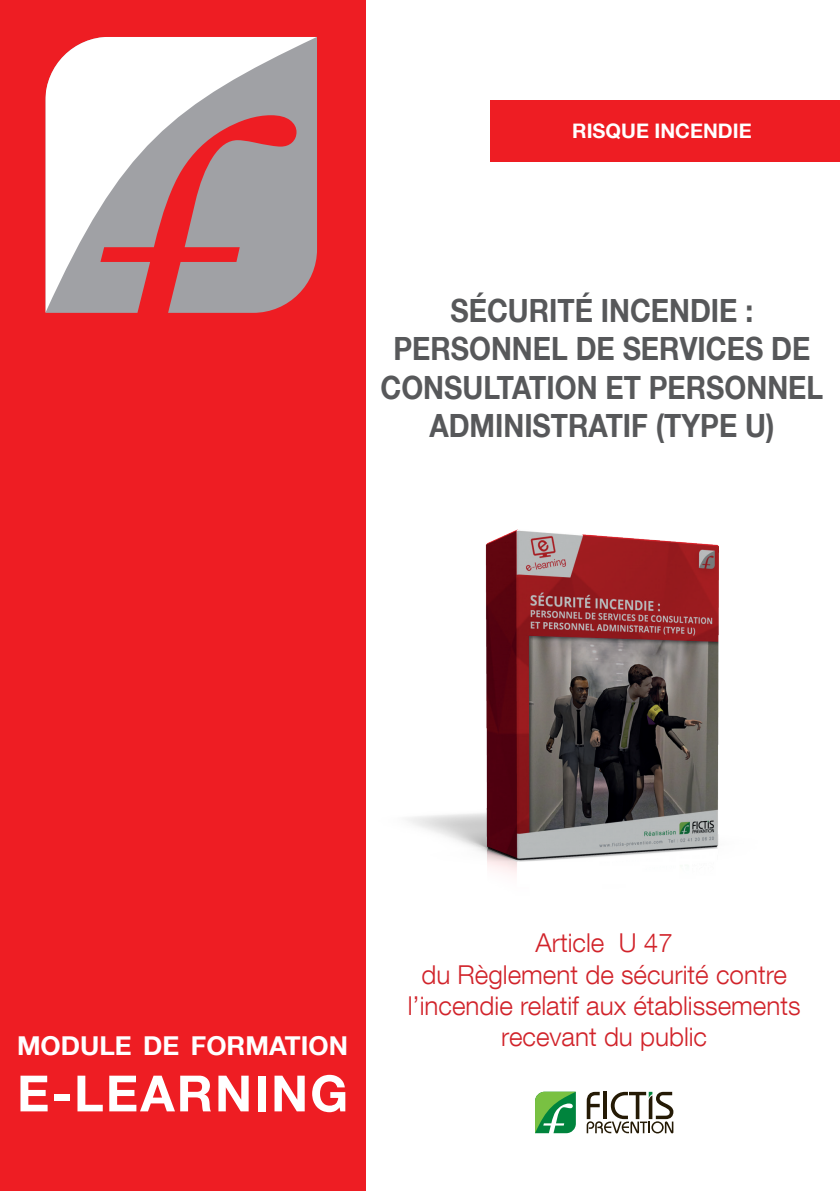
<style>
.page{position:relative;width:840px;height:1191px;background:#fff}
.page>*{position:absolute;margin:0;border:0;box-sizing:border-box;transform-origin:0 0}
.t1{font:700 50px "Helvetica Neue LT Com";letter-spacing:.04em;color:#fff}
.t2{font:700 32px/38.4px "Helvetica Neue LT Com";color:#57585a;text-align:center;scale:.88 1}
.t3{font:300 26px/31.2px "Helvetica Neue LT Com";color:#d1232a;text-align:center}
.t4{font:700 26px "Helvetica Neue LT Com";color:#fff}
.t5{font:700 20px "Helvetica Neue LT Com";color:#fff}
</style>
<div class="page">
<div style="left:0;top:0;width:365px;height:1191px;background:#ee1d23"></div>
<img style="left:365px;top:488px;width:354px;height:437px">
<div style="left:490px;top:100px;width:349px;height:62px;background:#ee1d23"></div>
<svg style="left:535px;top:1091px;width:40px;height:42px;background:#4eaa5a"></svg>
<svg style="left:586px;top:1091px;width:87px;height:42px"></svg>
<svg style="left:45px;top:37px;width:272px;height:276px;background:#caafb2"></svg>
<p class="t5" style="left:572px;top:119px;width:181px">RISQUE INCENDIE</p>
<p class="t2" style="left:380px;top:290px;width:504px">SÉCURITÉ INCENDIE :<br>PERSONNEL DE SERVICES DE<br>CONSULTATION ET PERSONNEL<br>ADMINISTRATIF (TYPE U)</p>
<p class="t4" style="left:17px;top:1028px;width:332px">MODULE DE FORMATION</p>
<h1 class="t1" style="left:17px;top:1062px;width:332px">E-LEARNING</h1>
<p class="t3" style="left:407px;top:927px;width:394px">Article U 47<br>du Règlement de sécurité contre l’incendie relatif aux établissements recevant du public</p>
</div>
